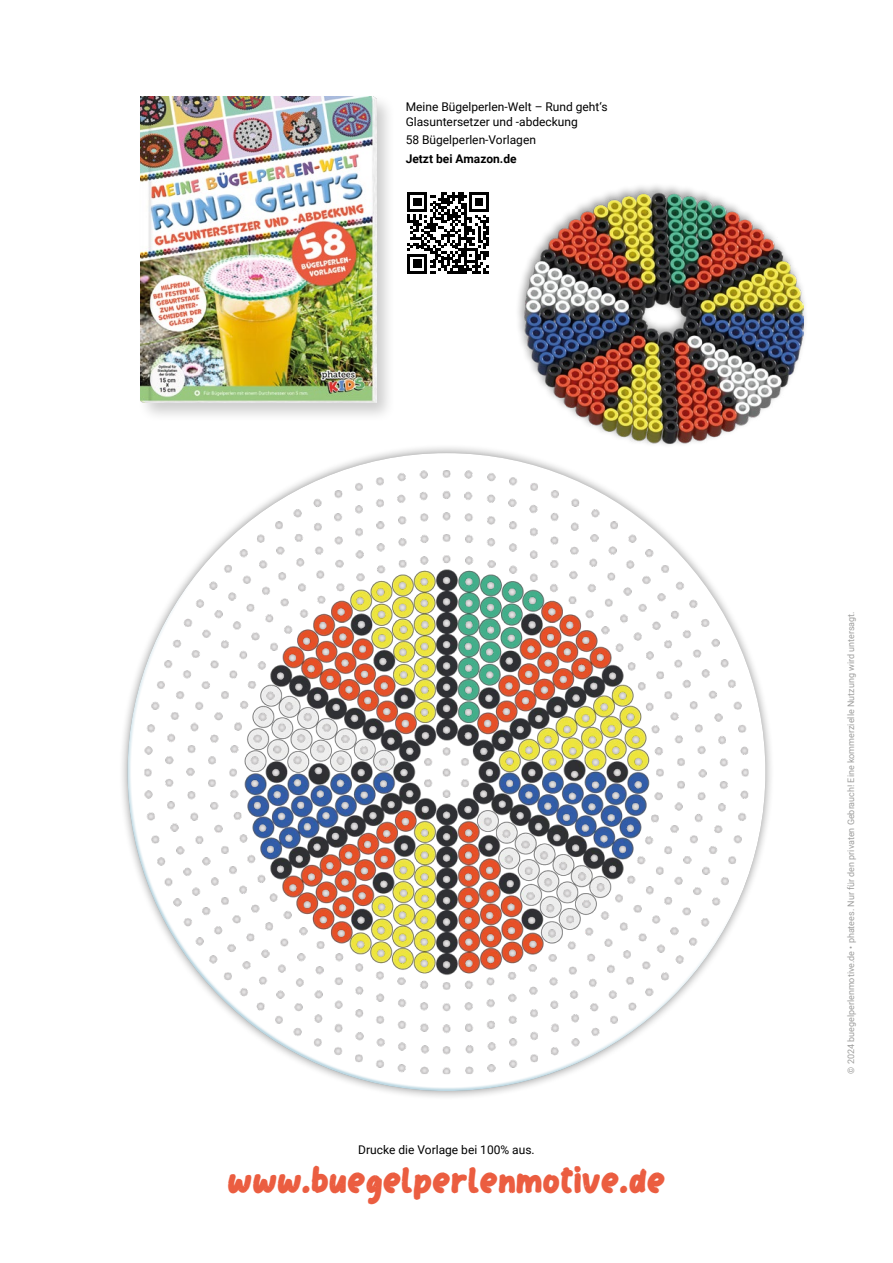
<style>
.page{position:relative;width:893px;height:1263px;background:#fff}
.page>*{position:absolute;margin:0;border:0;box-sizing:border-box;transform-origin:0 0}
.t1{font:40.5px "Kinderland";color:#eb5d40}
.t2{font:12px/14.4px "Roboto";color:#000}
.t3{font:700 12px "Roboto";color:#000}
.t4{font:9px "Roboto";color:#9d9d9c}
</style>
<div class="page">
<div style="left:137px;top:93px;width:259px;height:330px;background:#000;opacity:.2"></div>
<img style="left:141px;top:97px;width:235px;height:306px">
<div style="left:126px;top:555px;width:625px;height:537px;background:#217ca0;opacity:.3"></div>
<img style="left:138px;top:464px;width:617px;height:617px">
<img style="left:144px;top:470px;width:604px;height:604px">
<div style="left:515px;top:182px;width:294px;height:266px;background:#000;opacity:.4"></div>
<img style="left:525px;top:182px;width:278px;height:266px">
<svg style="left:407px;top:192px;width:82px;height:82px"></svg>
<p class="t2" style="left:406px;top:99px;width:203px">Meine Bügelperlen-Welt – Rund geht‘s<br>Glasuntersetzer und -abdeckung</p>
<p class="t2" style="left:406px;top:132px;width:132px">58 Bügelperlen-Vorlagen</p>
<p class="t3" style="left:406px;top:150px;width:112px">Jetzt bei Amazon.de</p>
<p class="t2" style="left:358px;top:1142px;width:178px">Drucke die Vorlage bei 100% aus.</p>
<h1 class="t1" style="left:228px;top:1158px;width:439px">www.buegelperlenmotive.de</h1>
<p class="t4" style="left:844px;top:1074px;width:464px;rotate:-90deg">© 2024 buegelperlenmotive.de • phatees. Nur für den privaten Gebrauch! Eine kommerzielle Nutzung wird untersagt.</p>
</div>
